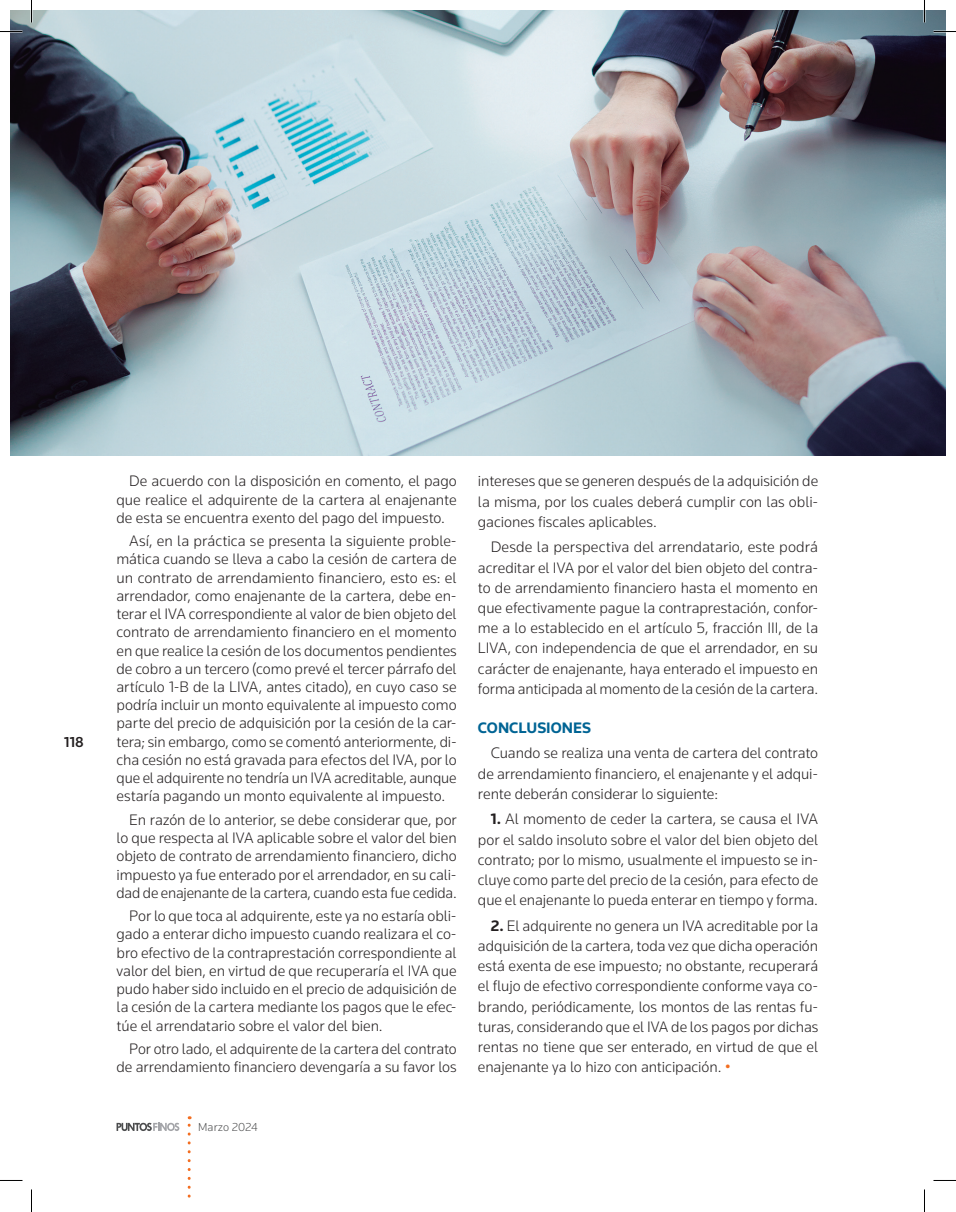
<style>
.page{position:relative;width:956px;height:1212px;background:#fff}
.page>*{position:absolute;margin:0;border:0;box-sizing:border-box;transform-origin:0 0}
.t1{font:300 15.75px/18.1px "Knowledge";letter-spacing:-.005em;color:#231f20;text-align:justify}
.t2{font:700 15.75px "Knowledge";color:#006494}
.t3{font:500 15px "Knowledge";color:#231f20}
.t4{font:300 12px "Knowledge";letter-spacing:.005em;color:#4b4c4d}
.s1{font-weight:700}
.s2{color:#f36e21}
</style>
<div class="page">
<img style="left:10px;top:10px;width:936px;height:446px">
<svg style="left:117px;top:1122px;width:62px;height:8px"></svg>
<svg style="left:188px;top:1116px;width:3px;height:79px"></svg>
<hr style="left:923px;top:0;width:2px;height:22px;background:#fff">
<svg style="left:0;top:31px;width:22px;height:1px"></svg>
<svg style="left:933px;top:31px;width:23px;height:1px"></svg>
<svg style="left:31px;top:0;width:1px;height:22px"></svg>
<svg style="left:31px;top:1189px;width:1px;height:22px"></svg>
<svg style="left:924px;top:0;width:1px;height:22px"></svg>
<svg style="left:924px;top:1189px;width:1px;height:22px"></svg>
<p class="t3" style="left:64px;top:732px;width:21px">118</p>
<p class="t1" style="left:117px;top:471px;width:342px;text-indent:13px">De acuerdo con la disposición en comento, el pago que realice el adquirente de la cartera al enajenante de esta se encuentra exento del pago del impuesto.</p>
<p class="t1" style="left:117px;top:531px;width:342px;text-indent:13px">Así, en la práctica se presenta la siguiente proble&shy;mática cuando se lleva a cabo la cesión de cartera de un contrato de arrendamiento financiero, esto es: el arrendador, como enajenante de la cartera, debe en&shy;terar el IVA correspondiente al valor de bien objeto del contrato de arrendamiento financiero en el momento en que realice la cesión de los documentos pendientes de cobro a un tercero (como prevé el tercer párrafo del artículo 1-B de la LIVA, antes citado), en cuyo caso se podría incluir un monto equivalente al impuesto como parte del precio de adquisición por la cesión de la car&shy;tera; sin embargo, como se comentó anteriormente, di&shy;cha cesión no está gravada para efectos del IVA, por lo que el adquirente no tendría un IVA acreditable, aunque estaría pagando un monto equivalente al impuesto.</p>
<p class="t1" style="left:117px;top:810px;width:342px;text-indent:13px">En razón de lo anterior, se debe considerar que, por lo que respecta al IVA aplicable sobre el valor del bien objeto de contrato de arrendamiento financiero, dicho impuesto ya fue enterado por el arrendador, en su cali&shy;dad de enajenante de la cartera, cuando esta fue cedida.</p>
<p class="t1" style="left:117px;top:906px;width:342px;text-indent:13px">Por lo que toca al adquirente, este ya no estaría obli&shy;gado a enterar dicho impuesto cuando realizara el co&shy;bro efectivo de la contraprestación correspondiente al valor del bien, en virtud de que recuperaría el IVA que pudo haber sido incluido en el precio de adquisición de la cesión de la cartera mediante los pagos que le efec&shy;túe el arrendatario sobre el valor del bien.</p>
<p class="t1" style="left:117px;top:1039px;width:342px;text-align:right">Por otro lado, el adquirente de la cartera del contrato de arrendamiento financiero devengaría a su favor los</p>
<p class="t4" style="left:198px;top:1119px;width:61px">Marzo 2024</p>
<p class="t1" style="left:478px;top:470px;width:342px;line-height:20.2px">intereses que se generen después de la adquisición de la misma, por los cuales deberá cumplir con las obli&shy;gaciones fiscales aplicables.</p>
<p class="t1" style="left:478px;top:536px;width:342px;line-height:20.2px;text-indent:13px">Desde la perspectiva del arrendatario, este podrá acreditar el IVA por el valor del bien objeto del contra&shy;to de arrendamiento financiero hasta el momento en que efectivamente pague la contraprestación, confor&shy;me a lo establecido en el artículo 5, fracción III, de la LIVA, con independencia de que el arrendador, en su carácter de enajenante, haya enterado el impuesto en forma anticipada al momento de la cesión de la cartera.</p>
<p class="t2" style="left:478px;top:717px;width:115px">CONCLUSIONES</p>
<p class="t1" style="left:478px;top:742px;width:342px;line-height:20.2px;text-indent:13px">Cuando se realiza una venta de cartera del contrato de arrendamiento financiero, el enajenante y el adqui&shy;rente deberán considerar lo siguiente:</p>
<p class="t1" style="left:478px;top:808px;width:342px;line-height:20.2px;text-indent:13px"><span class="s1">1.</span> Al momento de ceder la cartera, se causa el IVA por el saldo insoluto sobre el valor del bien objeto del contrato; por lo mismo, usualmente el impuesto se in&shy;cluye como parte del precio de la cesión, para efecto de que el enajenante lo pueda enterar en tiempo y forma.</p>
<p class="t1" style="left:478px;top:914px;width:342px;line-height:20.2px;text-indent:13px"><span class="s1">2.</span> El adquirente no genera un IVA acreditable por la adquisición de la cartera, toda vez que dicha operación está exenta de ese impuesto; no obstante, recuperará el flujo de efectivo correspondiente conforme vaya co&shy;brando, periódicamente, los montos de las rentas fu&shy;turas, considerando que el IVA de los pagos por dichas rentas no tiene que ser enterado, en virtud de que el enajenante ya lo hizo con anticipación. <span class="s2">•</span></p>
</div>
